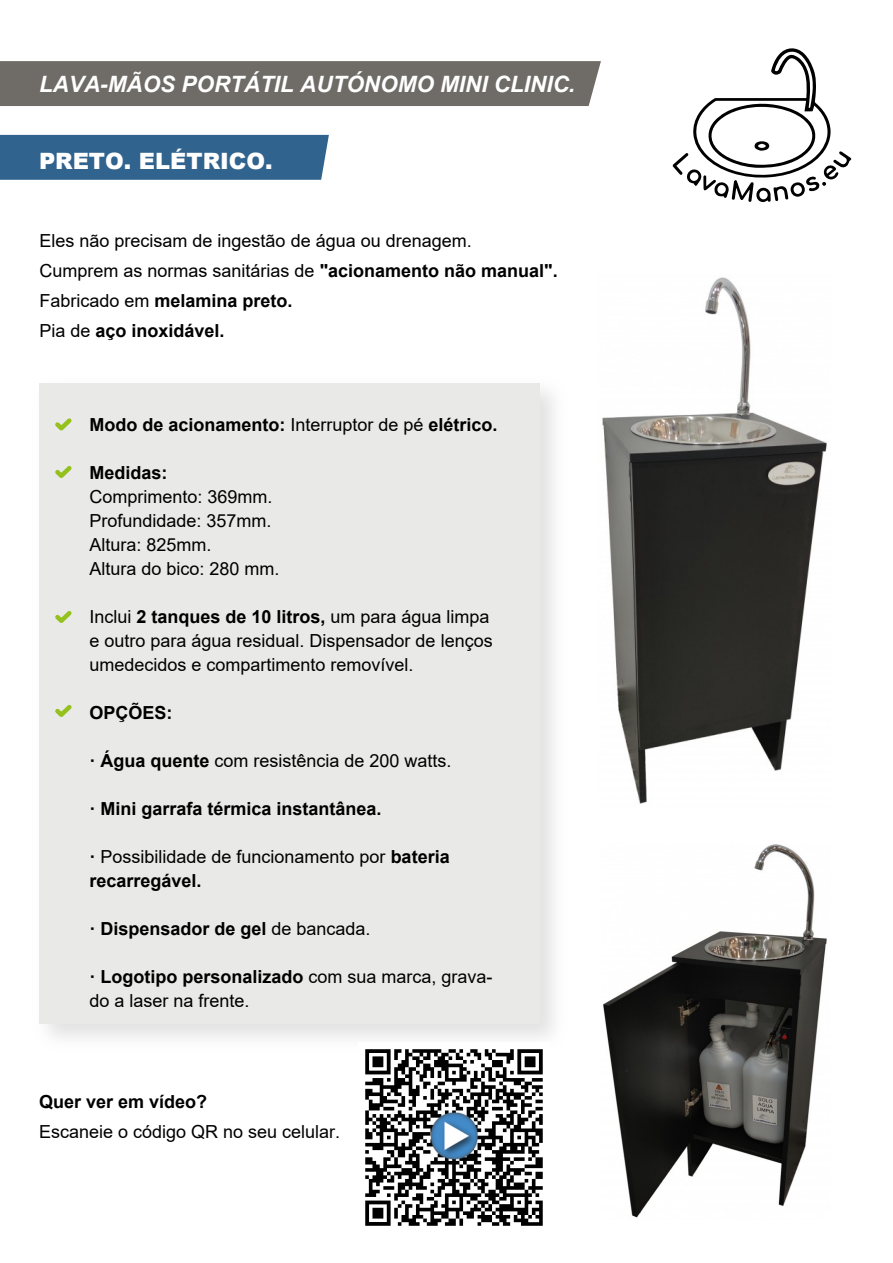
<style>
.page{position:relative;width:893px;height:1263px;background:#fff}
.page>*{position:absolute;margin:0;border:0;box-sizing:border-box;transform-origin:0 0}
.t1{font:italic 700 22.5px "Arial";color:#fff}
.t2{font:900 22.5px "Arial";color:#fff}
.t3{font:18px/24px "Arial";color:#000}
.t4{font:700 18px "Arial";color:#000}
.s1{font-weight:700}
.s2{font-weight:400}
</style>
<div class="page">
<div style="left:0;top:61px;width:601px;height:45px;background:#6f6c67"></div>
<div style="left:0;top:135px;width:329px;height:45px;background:#31638f"></div>
<svg style="left:672px;top:48px;width:180px;height:154px"></svg>
<div style="left:40px;top:383px;width:500px;height:640px;background:#e9e9e8"></div>
<svg style="left:55px;top:466px;width:17px;height:12px"></svg>
<svg style="left:55px;top:418px;width:17px;height:13px"></svg>
<svg style="left:55px;top:611px;width:17px;height:12px"></svg>
<svg style="left:55px;top:705px;width:17px;height:12px"></svg>
<img style="left:602px;top:277px;width:225px;height:527px">
<img style="left:603px;top:844px;width:224px;height:374px">
<img style="left:365px;top:1049px;width:178px;height:177px">
<p class="t1" style="left:39px;top:69px;width:538px">LAVA-MÃOS PORTÁTIL AUTÓNOMO MINI CLINIC.</p>
<p class="t2" style="left:39px;top:145px;width:235px">PRETO. ELÉTRICO.</p>
<p class="t3" style="left:40px;top:226px;width:520px;line-height:30px">Eles não precisam de ingestão de água ou drenagem.<br>Cumprem as normas sanitárias de <span class="s1">"acionamento não manual".<br></span>Fabricado em <span class="s1">melamina preto.<br></span>Pia de <span class="s1">aço inoxidável.</span></p>
<p class="t4" style="left:89px;top:412px;width:410px">Modo de acionamento: <span class="s2">Interruptor de pé</span> elétrico.</p>
<p class="t4" style="left:89px;top:460px;width:80px">Medidas:</p>
<p class="t3" style="left:89px;top:485px;width:192px">Comprimento: 369mm.<br>Profundidade: 357mm.<br>Altura: 825mm.<br>Altura do bico: 280 mm.</p>
<p class="t3" style="left:89px;top:605px;width:405px">Inclui <span class="s1">2 tanques de 10 litros,</span> um para água limpa e outro para água residual. Dispensador de lenços umedecidos e compartimento removível.</p>
<p class="t4" style="left:89px;top:700px;width:85px">OPÇÕES:</p>
<p class="t3" style="left:89px;top:749px;width:364px"><span class="s1">· Água quente</span> com resistência de 200 watts.</p>
<p class="t4" style="left:89px;top:796px;width:294px">· Mini garrafa térmica instantânea.</p>
<p class="t3" style="left:89px;top:845px;width:362px"><span class="s1">·</span> Possibilidade de funcionamento por <span class="s1">bateria recarregável.</span></p>
<p class="t4" style="left:89px;top:916px;width:283px">· Dispensador de gel <span class="s2">de bancada.</span></p>
<p class="t3" style="left:89px;top:965px;width:405px"><span class="s1">· Logotipo personalizado</span> com sua marca, grava&shy;do a laser na frente.</p>
<p class="t4" style="left:39px;top:1089px;width:170px">Quer ver em vídeo?</p>
<p class="t3" style="left:39px;top:1119px;width:303px">Escaneie o código QR no seu celular.</p>
</div>
